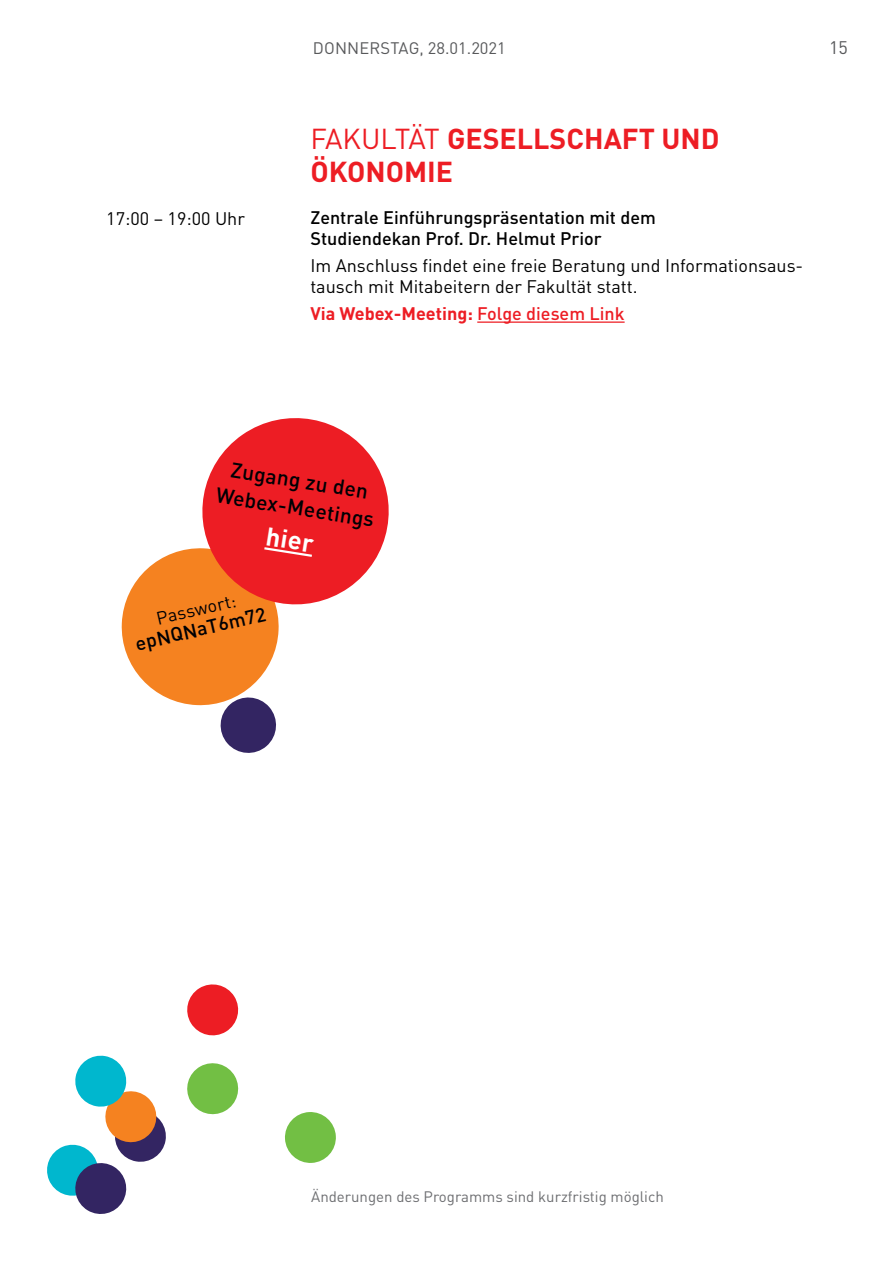
<style>
.page{position:relative;width:893px;height:1263px;background:#fff}
.page>*{position:absolute;margin:0;border:0;box-sizing:border-box;transform-origin:0 0}
.t1{font:700 28.5px/33px "DINOT";color:#ed1d24}
.t2{font:700 25.5px "DINOT";color:#fff}
.t3{font:500 21px/27px "DINOT";color:#000004;text-align:center}
.t4{font:500 19.5px "DINOT";color:#000004}
.t5{font:18px/21px "DINOT";color:#000}
.t6{font:500 18px/21px "DINOT";color:#000}
.t7{font:700 18px "DINOT";color:#ed1d24}
.t8{font:18px "DINOT";color:#000004}
.t9{font:18px "DINOT";color:#58595b}
.t10{font:16.5px "DINOT";letter-spacing:.005em;color:#58595b}
.t11{font:15px "DINOT";color:#6d6e71}
.s1{font-weight:400}
.s2{font-weight:500}
</style>
<div class="page">
<hr style="left:477px;top:321px;width:148px;height:2px;background:#ed1d24">
<svg style="left:121px;top:418px;width:268px;height:335px"></svg>
<svg style="left:47px;top:1055px;width:119px;height:159px"></svg>
<svg style="left:285px;top:1112px;width:51px;height:51px"></svg>
<svg style="left:187px;top:1063px;width:52px;height:52px"></svg>
<svg style="left:187px;top:984px;width:52px;height:52px"></svg>
<p class="t5" style="left:106px;top:207px;width:140px">17:00 – 19:00 Uhr</p>
<p class="t10" style="left:313px;top:38px;width:194px">DONNERSTAG, 28.01.2021</p>
<h1 class="t1" style="left:310px;top:121px;width:411px"><span class="s1">FAKULTÄT</span> GESELLSCHAFT UND<br>ÖKONOMIE</h1>
<p class="t6" style="left:310px;top:206px;width:347px">Zentrale Einführungspräsentation mit dem<br>Studiendekan Prof. Dr. Helmut Prior</p>
<p class="t5" style="left:310px;top:254px;width:494px">Im Anschluss findet eine freie Beratung und Informationsaus&shy;tausch mit Mitabeitern der Fakultät statt.</p>
<p class="t7" style="left:310px;top:301px;width:316px">Via Webex-Meeting: <span class="s2">Folge diesem Link</span></p>
<p class="t9" style="left:829px;top:36px;width:20px">15</p>
<p class="t3" style="left:223px;top:454px;width:161px;rotate:9deg">Zugang zu den<br>Webex-Meetings</p>
<h2 class="t2" style="left:269px;top:519px;width:49px;rotate:9deg">hier</h2>
<p class="t8" style="left:154px;top:607px;width:83px;rotate:-13deg">Passwort:</p>
<p class="t4" style="left:133px;top:631px;width:135px;rotate:-13deg">epNQNaT6m72</p>
<p class="t11" style="left:311px;top:1187px;width:354px">Änderungen des Programms sind kurzfristig möglich</p>
</div>
